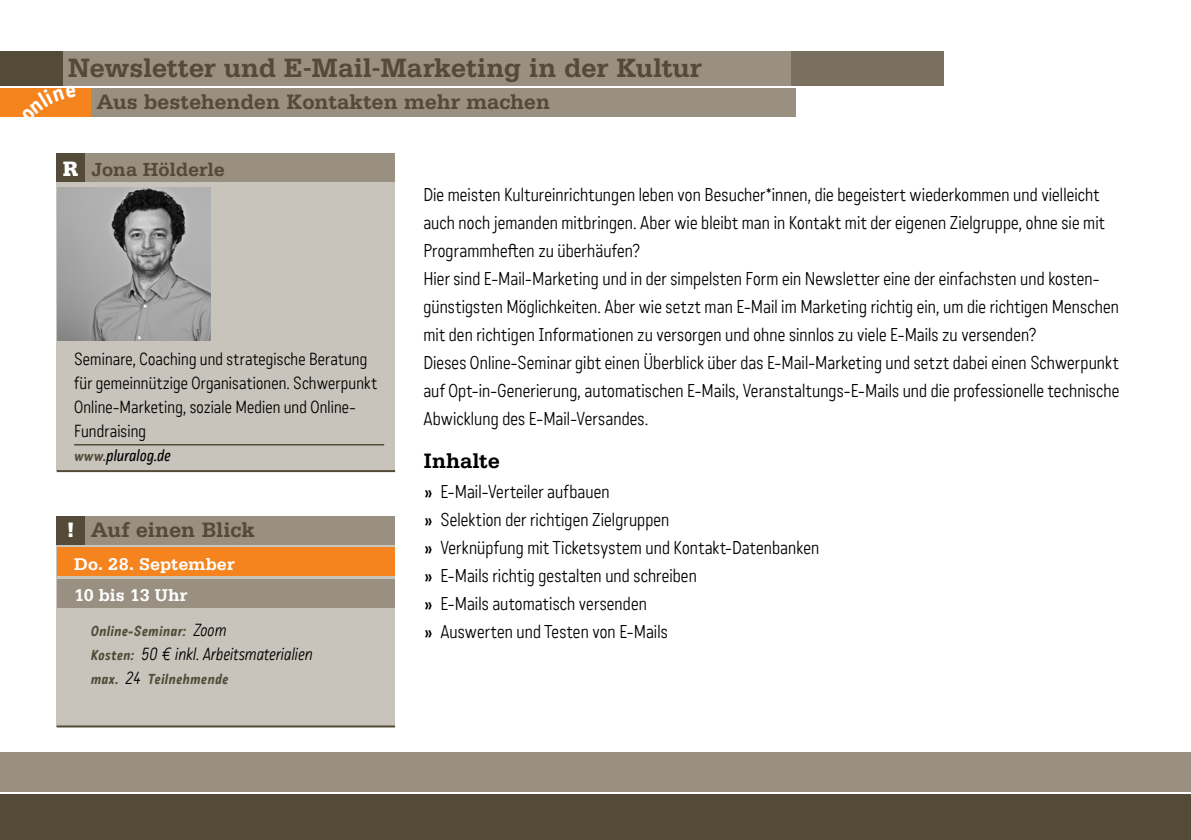
<style>
.page{position:relative;width:1191px;height:840px;background:#fff}
.page>*{position:absolute;margin:0;border:0;box-sizing:border-box;transform-origin:0 0}
.t1{font:700 28px "Serifa";letter-spacing:-.01em;color:#534a37}
.t2{font:700 22px "Serifa";letter-spacing:-.005em;color:#534a37}
.t3{font:700 22px "Serifa";color:#000}
.t4{font:900 22px "Serifa";color:#fff}
.t5{font:700 20px "Serifa";letter-spacing:-.01em;color:#534a37}
.t6{font:300 18px/28px "Katarine";letter-spacing:.005em;color:#000}
.t7{font:700 18px "Serifa";letter-spacing:.005em;color:#fff}
.t8{font:300 17px/24px "Katarine";letter-spacing:.01em;color:#000}
.t9{font:italic 300 17px "Katarine";letter-spacing:.015em;color:#000}
.t10{font:italic 500 16px "Katarine";letter-spacing:.01em;color:#000}
.t11{font:italic 700 14px "Katarine";letter-spacing:.03em;color:#534a37}
.s1{font-weight:700;font-size:14px;color:#534a37}
.s2{font-weight:300;font-size:17px;color:#000}
.s3{font-family:"Serifa";font-weight:700}
</style>
<div class="page">
<div style="left:0;top:751px;width:1191px;height:40px;background:#999082"></div>
<div style="left:0;top:794px;width:1191px;height:45px;background:#534a37"></div>
<div style="left:57px;top:516px;width:338px;height:210px;background:#c8c3bb"></div>
<div style="left:0;top:51px;width:943px;height:34px;background:#7a7060"></div>
<div style="left:0;top:88px;width:796px;height:28px;background:#999082"></div>
<div style="left:57px;top:181px;width:338px;height:290px;background:#c8c3bb"></div>
<div style="left:57px;top:516px;width:338px;height:28px;background:#999082"></div>
<div style="left:57px;top:153px;width:338px;height:28px;background:#999082"></div>
<div style="left:57px;top:578px;width:338px;height:29px;background:#999082"></div>
<div style="left:57px;top:547px;width:338px;height:28px;background:#f5841f"></div>
<div style="left:0;top:51px;width:790px;height:34px;background:#999082"></div>
<hr style="left:74px;top:444px;width:310px;height:1px;background:#534a37">
<img style="left:57px;top:187px;width:153px;height:153px">
<div style="left:0;top:51px;width:62px;height:34px;background:#534a37"></div>
<hr style="left:57px;top:725px;width:338px;height:2px;background:#534a37">
<div style="left:57px;top:516px;width:28px;height:28px;background:#534a37"></div>
<div style="left:57px;top:153px;width:28px;height:28px;background:#534a37"></div>
<hr style="left:57px;top:470px;width:338px;height:2px;background:#534a37">
<div style="left:0;top:88px;width:91px;height:28px;background:#f5841f"></div>
<svg style="left:21px;top:85px;width:55px;height:32px"></svg>
<h1 class="t1" style="left:68px;top:51px;width:635px">Newsletter und E-Mail-Marketing in der Kultur</h1>
<p class="t2" style="left:96px;top:89px;width:455px">Aus bestehenden Kontakten mehr machen</p>
<p class="t4" style="left:63px;top:155px;width:17px">R</p>
<p class="t5" style="left:91px;top:157px;width:135px">Jona Hölderle</p>
<p class="t8" style="left:74px;top:347px;width:304px">Seminare, Coaching und strategische Beratung für gemeinnützige Organisationen. Schwerpunkt Online-Marketing, soziale Medien und Online-Fundraising</p>
<p class="t10" style="left:74px;top:445px;width:98px"><span class="s1">www.</span>pluralog.de</p>
<p class="t4" style="left:67px;top:516px;width:10px">!</p>
<p class="t2" style="left:91px;top:516px;width:166px">Auf einen Blick</p>
<p class="t7" style="left:74px;top:553px;width:162px">Do. 28. September</p>
<p class="t7" style="left:74px;top:584px;width:115px">10 bis 13 Uhr</p>
<p class="t11" style="left:91px;top:622px;width:137px">Online-Seminar: <span class="s2">Zoom</span></p>
<p class="t9" style="left:91px;top:643px;width:223px"><span class="s1">Kosten:</span> 50 € inkl. Arbeitsmaterialien</p>
<p class="t11" style="left:91px;top:670px;width:139px">max. <span class="s2">24</span> Teilnehmende</p>
<p class="t6" style="left:423px;top:180px;width:697px">Die meisten Kultureinrichtungen leben von Besucher*innen, die begeistert wiederkommen und vielleicht auch noch jemanden mitbringen. Aber wie bleibt man in Kontakt mit der eigenen Zielgruppe, ohne sie mit Programmheften zu überhäufen?<br>Hier sind E-Mail-Marketing und in der simpelsten Form ein Newsletter eine der einfachsten und kosten&shy;günstigsten Möglichkeiten. Aber wie setzt man E-Mail im Marketing richtig ein, um die richtigen Menschen mit den richtigen Informationen zu versorgen und ohne sinnlos zu viele E-Mails zu versenden?<br>Dieses Online-Seminar gibt einen Überblick über das E-Mail-Marketing und setzt dabei einen Schwerpunkt auf Opt-in-Generierung, automatischen E-Mails, Veranstaltungs-E-Mails und die professionelle technische Abwicklung des E-Mail-Versandes.</p>
<p class="t3" style="left:423px;top:448px;width:78px">Inhalte</p>
<p class="t6" style="left:423px;top:477px;width:397px"><span class="s3">»</span> E-Mail-Verteiler aufbauen<br><span class="s3">»</span> Selektion der richtigen Zielgruppen<br><span class="s3">»</span> Verknüpfung mit Ticketsystem und Kontakt-Datenbanken <span class="s3">»</span> E-Mails richtig gestalten und schreiben<br><span class="s3">»</span> E-Mails automatisch versenden<br><span class="s3">»</span> Auswerten und Testen von E-Mails</p>
</div>
